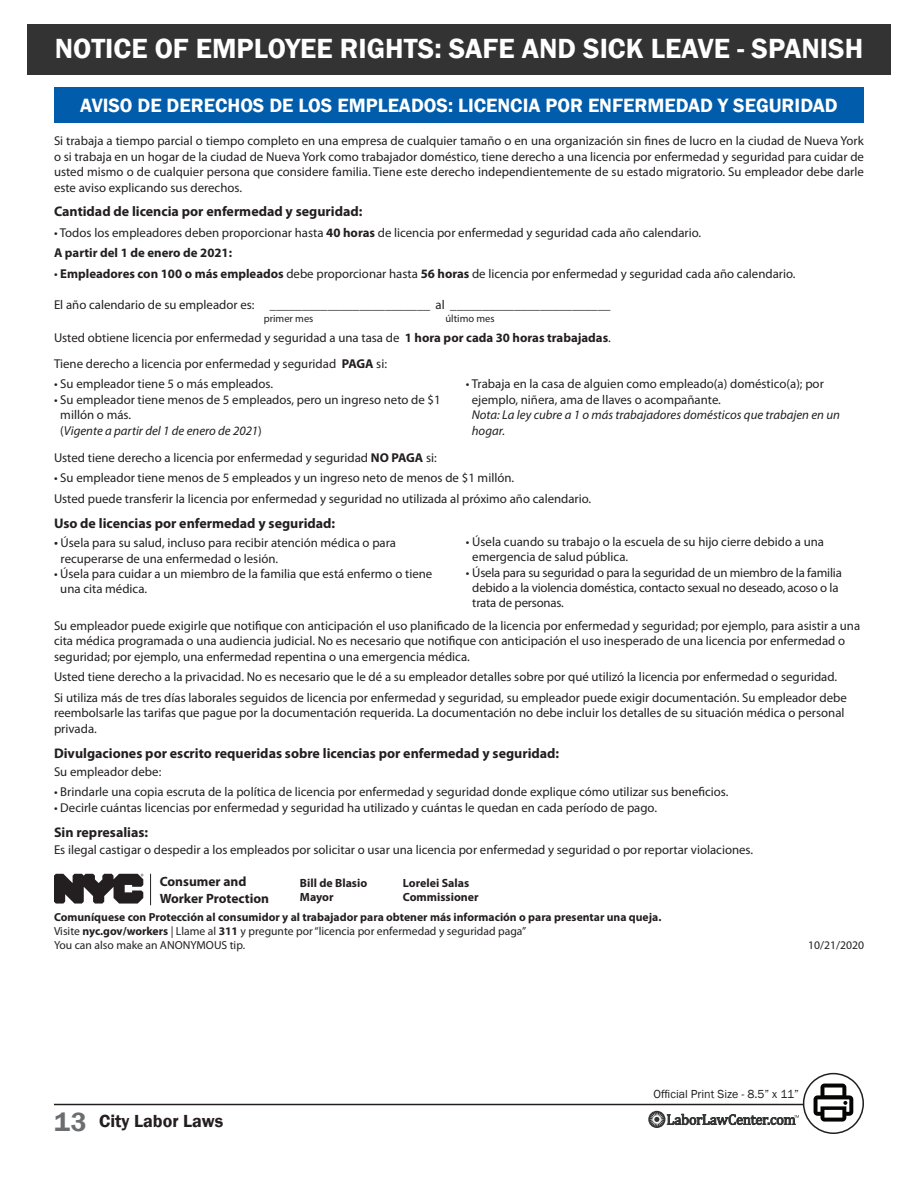
<style>
.page{position:relative;width:918px;height:1188px;background:#fff}
.page>*{position:absolute;margin:0;border:0;box-sizing:border-box;transform-origin:0 0}
.t1{font:600 28.5px "Franklin Gothic";color:#fff}
.t2{font:600 19.8px "Franklin Gothic";color:#fff}
.t3{font:600 18px "Franklin Gothic";color:#231f20}
.t4{font:700 13.95px "Myriad Pro";color:#231f20}
.t5{font:700 13.5px/16.2px "Myriad Pro";color:#231f20}
.t6{font:12.75px/15.5px "Myriad Pro";color:#231f20}
.t7{font:700 12.75px "Myriad Pro";color:#231f20}
.t8{font:12px "Franklin Gothic";color:#231f20}
.t9{font:700 11.85px "Myriad Pro";color:#231f20}
.t10{font:11.7px "Myriad Pro";color:#231f20}
.t11{font:700 11.7px "Myriad Pro";color:#231f20}
.t12{font:10.5px "Myriad Pro";color:#231f20}
.s1{font-weight:700}
.s2{font-style:italic}
.s3{font-size:13.95px}
.s4{font-size:27px;color:#6c6d70}
</style>
<div class="page">
<hr style="left:54px;top:1104px;width:810px;height:1px;background:#231f20">
<svg style="left:648px;top:1072px;width:216px;height:62px"></svg>
<div style="left:27px;top:24px;width:864px;height:50px;background:#323332"></div>
<div style="left:54px;top:87px;width:810px;height:36px;background:#015dab"></div>
<svg style="left:54px;top:874px;width:89px;height:30px"></svg>
<hr style="left:150px;top:874px;width:1px;height:31px;background:#231f20">
<p class="t1" style="left:55px;top:31px;width:810px">NOTICE OF EMPLOYEE RIGHTS: SAFE AND SICK LEAVE - SPANISH</p>
<p class="t2" style="left:80px;top:93px;width:759px">AVISO DE DERECHOS DE LOS EMPLEADOS: LICENCIA POR ENFERMEDAD Y SEGURIDAD</p>
<p class="t6" style="left:54px;top:133px;width:812px;text-align:justify">Si trabaja a tiempo parcial o tiempo completo en una empresa de cualquier tamaño o en una organización sin fines de lucro en la ciudad de Nueva York o si trabaja en un hogar de la ciudad de Nueva York como trabajador doméstico, tiene derecho a una licencia por enfermedad y seguridad para cuidar de usted mismo o de cualquier persona que considere familia. Tiene este derecho independientemente de su estado migratorio. Su empleador debe darle este aviso explicando sus derechos.</p>
<p class="t4" style="left:54px;top:202px;width:310px">Cantidad de licencia por enfermedad y seguridad:</p>
<p class="t6" style="left:54px;top:225px;width:649px">• Todos los empleadores deben proporcionar hasta <span class="s1">40 horas</span> de licencia por enfermedad y seguridad cada año calendario.</p>
<p class="t7" style="left:54px;top:245px;width:180px">A partir del 1 de enero de 2021:</p>
<p class="t6" style="left:54px;top:266px;width:743px">• <span class="s1">Empleadores con 100 o más empleados</span> debe proporcionar hasta <span class="s1">56 horas</span> de licencia por enfermedad y seguridad cada año calendario.</p>
<p class="t6" style="left:54px;top:297px;width:558px">El año calendario de su empleador es: _________________________ al _________________________</p>
<p class="t12" style="left:264px;top:312px;width:51px">primer mes</p>
<p class="t12" style="left:446px;top:312px;width:51px">último mes</p>
<p class="t6" style="left:54px;top:330px;width:558px">Usted obtiene licencia por enfermedad y seguridad a una tasa de <span class="s1">1 hora por cada 30 horas trabajadas</span>.</p>
<p class="t6" style="left:54px;top:356px;width:335px">Tiene derecho a licencia por enfermedad y seguridad <span class="s1">PAGA</span> si:</p>
<p class="t6" style="left:54px;top:376px;width:221px">• Su empleador tiene 5 o más empleados.</p>
<p class="t6" style="left:60px;top:392px;width:382px;text-indent:-6px">• Su empleador tiene menos de 5 empleados, pero un ingreso neto de $1 millón o más.<br>(<span class="s2">Vigente a partir del 1 de enero de 2021</span>)</p>
<p class="t6" style="left:472px;top:376px;width:370px;text-indent:-6px">• Trabaja en la casa de alguien como empleado(a) doméstico(a); por ejemplo, niñera, ama de llaves o acompañante.<br><span class="s2">Nota: La ley cubre a 1 o más trabajadores domésticos que trabajen en un hogar.</span></p>
<p class="t6" style="left:54px;top:450px;width:384px">Usted tiene derecho a licencia por enfermedad y seguridad <span class="s1">NO PAGA</span> si:</p>
<p class="t6" style="left:54px;top:470px;width:462px">• Su empleador tiene menos de 5 empleados y un ingreso neto de menos de $1 millón.</p>
<p class="t6" style="left:54px;top:491px;width:539px">Usted puede transferir la licencia por enfermedad y seguridad no utilizada al próximo año calendario.</p>
<p class="t4" style="left:54px;top:514px;width:283px">Uso de licencias por enfermedad y seguridad:</p>
<p class="t6" style="left:61px;top:535px;width:337px;text-indent:-7px"><span class="s3">•</span> Úsela para su salud, incluso para recibir atención médica o para recuperarse de una enfermedad o lesión.</p>
<p class="t6" style="left:60px;top:566px;width:374px;text-indent:-6px">• Úsela para cuidar a un miembro de la familia que está enfermo o tiene una cita médica.</p>
<p class="t6" style="left:472px;top:534px;width:353px;text-indent:-6px">• Úsela cuando su trabajo o la escuela de su hijo cierre debido a una emergencia de salud pública.</p>
<p class="t6" style="left:472px;top:564px;width:371px;text-indent:-6px">• Úsela para su seguridad o para la seguridad de un miembro de la familia debido a la violencia doméstica, contacto sexual no deseado, acoso o la trata de personas.</p>
<p class="t6" style="left:54px;top:618px;width:808px">Su empleador puede exigirle que notifique con anticipación el uso planificado de la licencia por enfermedad y seguridad; por ejemplo, para asistir a una cita médica programada o una audiencia judicial. No es necesario que notifique con anticipación el uso inesperado de una licencia por enfermedad o seguridad; por ejemplo, una enfermedad repentina o una emergencia médica.</p>
<p class="t6" style="left:54px;top:669px;width:785px">Usted tiene derecho a la privacidad. No es necesario que le dé a su empleador detalles sobre por qué utilizó la licencia por enfermedad o seguridad.</p>
<p class="t6" style="left:54px;top:690px;width:794px">Si utiliza más de tres días laborales seguidos de licencia por enfermedad y seguridad, su empleador puede exigir documentación. Su empleador debe reembolsarle las tarifas que pague por la documentación requerida. La documentación no debe incluir los detalles de su situación médica o personal privada.</p>
<p class="t4" style="left:54px;top:744px;width:507px">Divulgaciones por escrito requeridas sobre licencias por enfermedad y seguridad:</p>
<p class="t6" style="left:54px;top:763px;width:109px">Su empleador debe:</p>
<p class="t6" style="left:54px;top:784px;width:676px">• Brindarle una copia escruta de la política de licencia por enfermedad y seguridad donde explique cómo utilizar sus beneficios.</p>
<p class="t6" style="left:54px;top:799px;width:605px">• Decirle cuántas licencias por enfermedad y seguridad ha utilizado y cuántas le quedan en cada período de pago.</p>
<p class="t4" style="left:54px;top:823px;width:96px">Sin represalias:</p>
<p class="t6" style="left:54px;top:842px;width:701px">Es ilegal castigar o despedir a los empleados por solicitar o usar una licencia por enfermedad y seguridad o por reportar violaciones.</p>
<p class="t9" style="left:403px;top:875px;width:68px">Lorelei Salas</p>
<p class="t9" style="left:403px;top:889px;width:77px">Commissioner</p>
<p class="t5" style="left:160px;top:873px;width:111px">Consumer and<br>Worker Protection</p>
<p class="t11" style="left:54px;top:910px;width:609px">Comuníquese con Protección al consumidor y al trabajador para obtener más información o para presentar una queja.</p>
<p class="t10" style="left:54px;top:924px;width:474px">Visite <span class="s1">nyc.gov/workers</span> | Llame al <span class="s1">311</span> y pregunte por “licencia por enfermedad y seguridad paga”</p>
<p class="t10" style="left:54px;top:938px;width:193px">You can also make an ANONYMOUS tip.</p>
<p class="t10" style="left:808px;top:938px;width:57px">10/21/2020</p>
<p class="t9" style="left:300px;top:875px;width:69px">Bill de Blasio</p>
<p class="t9" style="left:300px;top:889px;width:35px">Mayor</p>
<h3 class="t3" style="left:54px;top:1110px;width:171px"><span class="s4">13</span> City Labor Laws</h3>
<p class="t8" style="left:653px;top:1087px;width:147px">Official Print Size - 8.5” x 11”</p>
</div>
